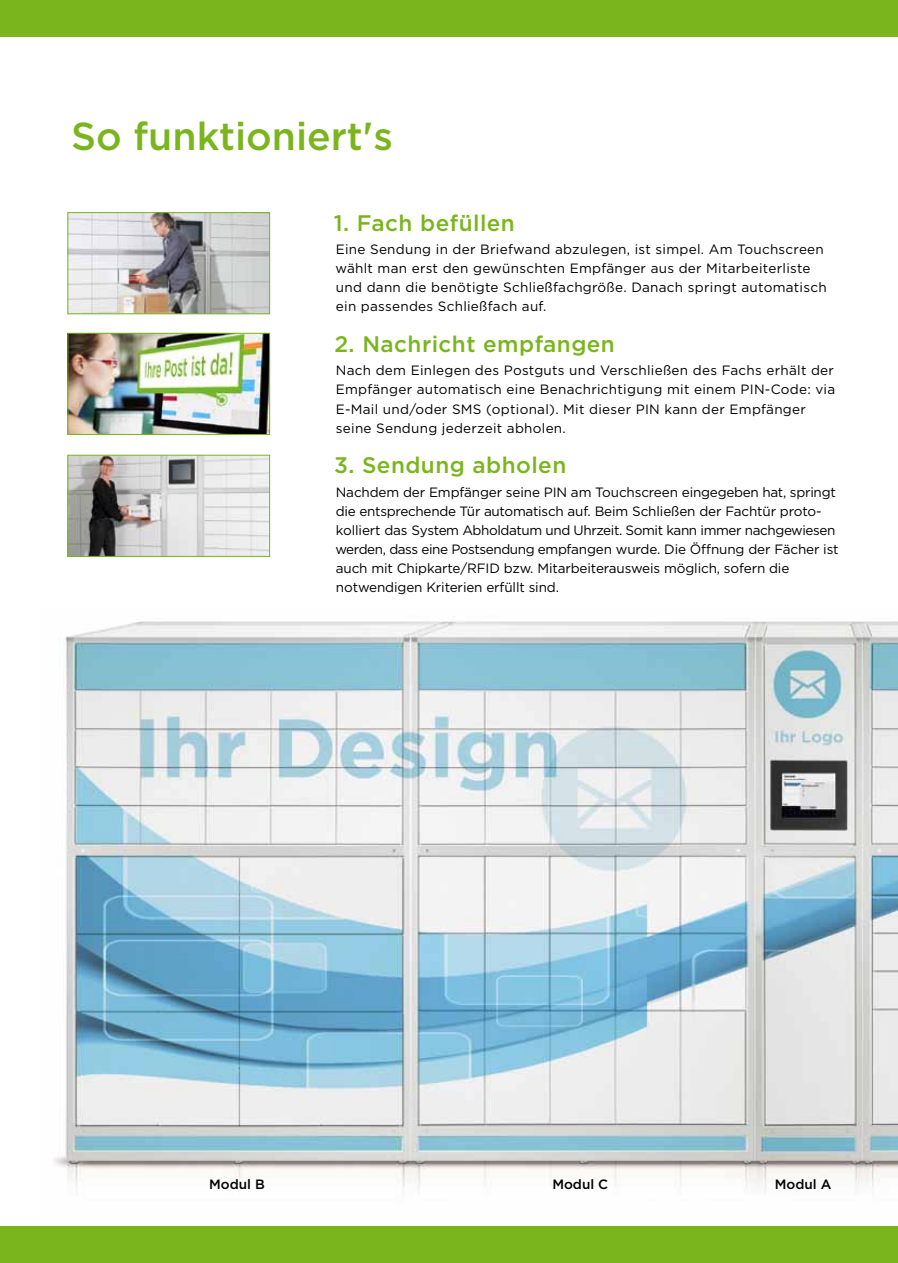
<style>
.page{position:relative;width:898px;height:1263px;background:#fff}
.page>*{position:absolute;margin:0;border:0;box-sizing:border-box;transform-origin:0 0}
.t1{font:500 39px "Gotham";color:#7ab51d}
.t2{font:500 22.5px "Gotham";letter-spacing:.02em;color:#7ab51d}
.t3{font:13.5px/19.2px "Gotham";letter-spacing:.01em;color:#000}
.t4{font:13.5px/19.2px "Gotham";letter-spacing:-.01em;color:#000}
.t5{font:500 13.5px "Gotham";color:#000}
</style>
<div class="page">
<div style="left:0;top:0;width:897px;height:36px;background:#7ab51d"></div>
<img style="left:54px;top:621px;width:843px;height:570px">
<img style="left:69px;top:214px;width:199px;height:98px">
<div style="left:67px;top:212px;width:203px;height:102px;border:1px solid #7ab51d"></div>
<img style="left:69px;top:335px;width:199px;height:98px">
<div style="left:67px;top:333px;width:203px;height:102px;border:1px solid #7ab51d"></div>
<img style="left:69px;top:457px;width:199px;height:98px">
<div style="left:67px;top:455px;width:203px;height:102px;border:1px solid #7ab51d"></div>
<div style="left:0;top:1227px;width:897px;height:36px;background:#7ab51d"></div>
<h1 class="t1" style="left:71px;top:114px;width:323px">So funktioniert's</h1>
<h2 class="t2" style="left:334px;top:210px;width:182px">1. Fach befüllen</h2>
<p class="t3" style="left:335px;top:239px;width:492px">Eine Sendung in der Briefwand abzulegen, ist simpel. Am Touchscreen wählt man erst den gewünschten Empfänger aus der Mitarbeiterliste und dann die benötigte Schließfachgröße. Danach springt automatisch ein passendes Schließfach auf.</p>
<h2 class="t2" style="left:334px;top:331px;width:282px">2. Nachricht empfangen</h2>
<p class="t3" style="left:335px;top:361px;width:501px">Nach dem Einlegen des Postguts und Verschließen des Fachs erhält der Empfänger automatisch eine Benachrichtigung mit einem PIN-Code: via E-Mail und/oder SMS (optional). Mit dieser PIN kann der Empfänger seine Sendung jederzeit abholen.</p>
<h2 class="t2" style="left:334px;top:452px;width:234px">3. Sendung abholen</h2>
<p class="t4" style="left:335px;top:482px;width:504px">Nachdem der Empfänger seine PIN am Touchscreen eingegeben hat, springt die entsprechende Tür automatisch auf. Beim Schließen der Fachtür proto&shy;kolliert das System Abholdatum und Uhrzeit. Somit kann immer nachgewiesen werden, dass eine Postsendung empfangen wurde. Die Öffnung der Fächer ist auch mit Chipkarte/RFID bzw. Mitarbeiterausweis möglich, sofern die notwendigen Kriterien erfüllt sind.</p>
<p class="t5" style="left:209px;top:1177px;width:57px">Modul B</p>
<p class="t5" style="left:552px;top:1177px;width:57px">Modul C</p>
<p class="t5" style="left:774px;top:1177px;width:58px">Modul A</p>
</div>
